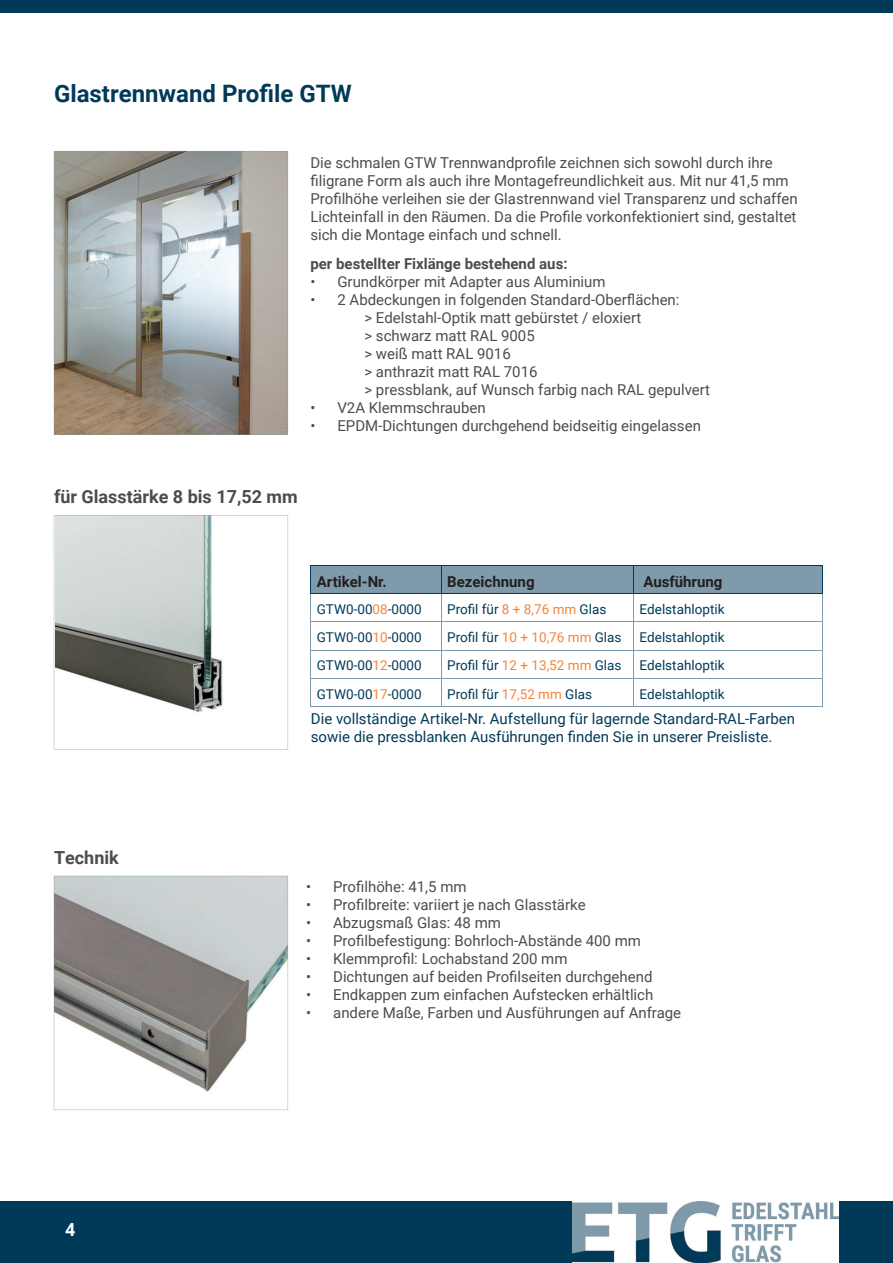
<style>
.page{position:relative;width:893px;height:1263px;background:#fff}
.page>*{position:absolute;margin:0;border:0;box-sizing:border-box;transform-origin:0 0}
.t1{font:700 24px "Roboto";color:#013a59}
.t2{font:700 18px "Roboto";color:#4b4c4d}
.t3{font:700 18px "Roboto";color:#fff}
.t4{font:15px/18px "Roboto";color:#4b4c4d}
.t5{font:15px/18px "Roboto";color:#013a59}
.t6{font:700 15px "Roboto";color:#4b4c4d}
.t7{font:700 15px "Roboto";color:#231f20}
.t8{font:13.5px "Roboto";color:#013a59}
.s1{color:#f5843b}
</style>
<div class="page">
<div style="left:0;top:1201px;width:893px;height:62px;background:#013a59"></div>
<img style="left:572px;top:1201px;width:267px;height:62px">
<div style="left:0;top:0;width:893px;height:13px;background:#013a59"></div>
<svg style="left:54px;top:151px;width:234px;height:284px"></svg>
<svg style="left:54px;top:515px;width:234px;height:234px"></svg>
<svg style="left:54px;top:876px;width:234px;height:234px"></svg>
<hr style="left:310px;top:565px;width:131px;height:1px;background:#013a59">
<hr style="left:441px;top:565px;width:193px;height:1px;background:#013a59">
<hr style="left:634px;top:565px;width:188px;height:1px;background:#013a59">
<svg style="left:310px;top:566px;width:513px;height:140px"></svg>
<hr style="left:310px;top:706px;width:131px;height:1px;background:#7f9aaa">
<hr style="left:441px;top:706px;width:193px;height:1px;background:#7f9aaa">
<hr style="left:634px;top:706px;width:188px;height:1px;background:#7f9aaa">
<h1 class="t1" style="left:54px;top:76px;width:299px">Glastrennwand Profile GTW</h1>
<p class="t4" style="left:310px;top:153px;width:489px">Die schmalen GTW Trennwandprofile zeichnen sich sowohl durch ihre filigrane Form als auch ihre Montagefreundlichkeit aus. Mit nur 41,5 mm Profilhöhe verleihen sie der Glastrennwand viel Transparenz und schaffen Lichteinfall in den Räumen. Da die Profile vorkonfektioniert sind, gestaltet sich die Montage einfach und schnell.</p>
<p class="t6" style="left:310px;top:253px;width:259px">per bestellter Fixlänge bestehend aus:</p>
<p class="t4" style="left:310px;top:272px;width:297px">• Grundkörper mit Adapter aus Aluminium</p>
<p class="t4" style="left:364px;top:290px;width:347px;text-indent:-54px">• 2 Abdeckungen in folgenden Standard-Oberflächen:<br>&gt; Edelstahl-Optik matt gebürstet / eloxiert<br>&gt; schwarz matt RAL 9005<br>&gt; weiß matt RAL 9016<br>&gt; anthrazit matt RAL 7016<br>&gt; pressblank, auf Wunsch farbig nach RAL gepulvert</p>
<p class="t4" style="left:310px;top:398px;width:177px">• V2A Klemmschrauben</p>
<p class="t4" style="left:310px;top:416px;width:392px">• EPDM-Dichtungen durchgehend beidseitig eingelassen</p>
<p class="t2" style="left:54px;top:484px;width:245px">für Glasstärke 8 bis 17,52 mm</p>
<p class="t7" style="left:317px;top:572px;width:72px">Artikel-Nr.</p>
<p class="t7" style="left:447px;top:572px;width:89px">Bezeichnung</p>
<p class="t7" style="left:643px;top:572px;width:81px">Ausführung</p>
<p class="t8" style="left:317px;top:599px;width:107px">GTW0-00<span class="s1">08</span>-0000</p>
<p class="t8" style="left:447px;top:599px;width:161px">Profil für <span class="s1">8 + 8,76 mm</span> Glas</p>
<p class="t8" style="left:640px;top:599px;width:86px">Edelstahloptik</p>
<p class="t8" style="left:317px;top:628px;width:107px">GTW0-00<span class="s1">10</span>-0000</p>
<p class="t8" style="left:447px;top:628px;width:176px">Profil für <span class="s1">10 + 10,76 mm</span> Glas</p>
<p class="t8" style="left:640px;top:628px;width:86px">Edelstahloptik</p>
<p class="t8" style="left:317px;top:656px;width:107px">GTW0-00<span class="s1">12</span>-0000</p>
<p class="t8" style="left:447px;top:656px;width:176px">Profil für <span class="s1">12 + 13,52 mm</span> Glas</p>
<p class="t8" style="left:640px;top:656px;width:86px">Edelstahloptik</p>
<p class="t8" style="left:317px;top:684px;width:107px">GTW0-00<span class="s1">17</span>-0000</p>
<p class="t8" style="left:447px;top:684px;width:146px">Profil für <span class="s1">17,52 mm</span> Glas</p>
<p class="t8" style="left:640px;top:684px;width:86px">Edelstahloptik</p>
<p class="t5" style="left:311px;top:709px;width:486px">Die vollständige Artikel-Nr. Aufstellung für lagernde Standard-RAL-Farben sowie die pressblanken Ausführungen finden Sie in unserer Preisliste.</p>
<p class="t2" style="left:54px;top:845px;width:66px">Technik</p>
<p class="t4" style="left:306px;top:877px;width:162px">• Profilhöhe: 41,5 mm</p>
<p class="t4" style="left:306px;top:895px;width:281px">• Profilbreite: variiert je nach Glasstärke</p>
<p class="t4" style="left:306px;top:913px;width:196px">• Abzugsmaß Glas: 48 mm</p>
<p class="t4" style="left:306px;top:931px;width:336px">• Profilbefestigung: Bohrloch-Abstände 400 mm</p>
<p class="t4" style="left:306px;top:949px;width:263px">• Klemmprofil: Lochabstand 200 mm</p>
<p class="t4" style="left:306px;top:967px;width:348px">• Dichtungen auf beiden Profilseiten durchgehend</p>
<p class="t4" style="left:306px;top:985px;width:349px">• Endkappen zum einfachen Aufstecken erhältlich</p>
<p class="t4" style="left:306px;top:1003px;width:377px">• andere Maße, Farben und Ausführungen auf Anfrage</p>
<p class="t3" style="left:65px;top:1216px;width:12px">4</p>
</div>
